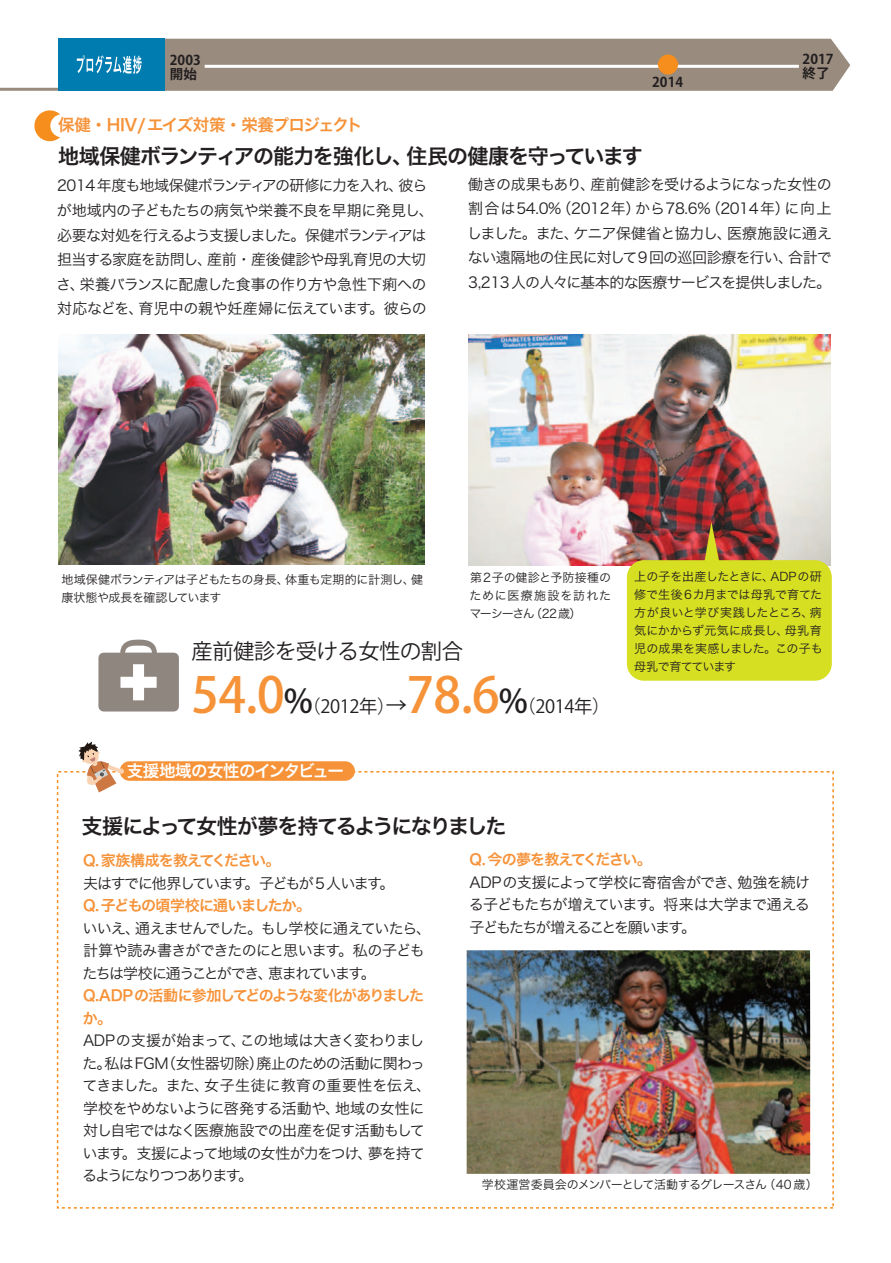
<style>
.page{position:relative;width:891px;height:1263px;background:#fff}
.page>*{position:absolute;margin:0;border:0;box-sizing:border-box;transform-origin:0 0}
.t1{font:21.3px "Koz Go Pr 6 N";letter-spacing:-.02em;color:#231f20}
.t2{font:21px "Hira Kaku Pro W6";letter-spacing:-.07em;color:#231f20}
.t3{font:21px "Hira Kaku Pro W6";letter-spacing:-.1em;color:#231f20}
.t4{font:18.3px "Koz Go Pr 6 N";letter-spacing:-.02em;color:#231f20}
.t5{font:16.5px "Hira Kaku Pro W6";letter-spacing:-.065em;color:#f69238}
.t6{font:16.5px "Hira Kaku Pro W6";letter-spacing:-.04em;color:#fff}
.t7{font:15px/22.5px "Hira Kaku Pro W3";letter-spacing:-.055em;color:#231f20}
.t8{font:15px/22.5px "Hira Kaku Pro W6";letter-spacing:-.06em;color:#f69238}
.t9{font:15px "Hira Kaku Pro W3";letter-spacing:-.105em;color:#231f20}
.t10{font:700 13.5px/14.5px "Koz Go Pro";color:#231f20}
.t11{font:12px/18px "Hira Kaku Pro W3";letter-spacing:-.03em;color:#231f20;text-align:justify}
.s1{font-weight:500;font-size:49.05px;color:#f69238}
.s2{font-weight:500;font-size:33px}
.s3{font-size:21.3px}
</style>
<div class="page">
<div style="left:164px;top:39px;width:686px;height:52px;background:#998b7d"></div>
<div style="left:58px;top:39px;width:106px;height:52px;background:#007cb1"></div>
<svg style="left:77px;top:55px;width:65px;height:19px"></svg>
<hr style="left:205px;top:65px;width:594px;height:3px;background:#fff">
<div style="left:658px;top:55px;width:20px;height:20px;background:#f68e1e;border-radius:50%"></div>
<hr style="left:0;top:88px;width:58px;height:3px;background:#998b7d">
<img style="left:58px;top:334px;width:366px;height:230px">
<img style="left:468px;top:334px;width:362px;height:232px">
<svg style="left:34px;top:110px;width:26px;height:31px"></svg>
<div style="left:120px;top:761px;width:235px;height:20px;background:#f69238;border-radius:10px"></div>
<svg style="left:78px;top:741px;width:46px;height:51px"></svg>
<img style="left:466px;top:950px;width:344px;height:224px">
<div style="left:627px;top:560px;width:204px;height:121px;background:#d6df21;border-radius:17px"></div>
<svg style="left:704px;top:522px;width:15px;height:39px"></svg>
<svg style="left:98px;top:639px;width:81px;height:72px"></svg>
<p class="t10" style="left:802px;top:52px;width:32px">2017終了</p>
<p class="t10" style="left:170px;top:53px;width:32px">2003開始</p>
<p class="t5" style="left:58px;top:110px;width:306px">保健・HIV/エイズ対策・栄養プロジェクト</p>
<h2 class="t2" style="left:58px;top:137px;width:586px">地域保健ボランティアの能力を強化し、住民の健康を守っています</h2>
<p class="t7" style="left:56px;top:172px;width:379px;line-height:24.6px">2014年度も地域保健ボランティアの研修に力を入れ、彼らが地域内の子どもたちの病気や栄養不良を早期に発見し、必要な対処を行えるよう支援しました。保健ボランティアは担当する家庭を訪問し、産前・産後健診や母乳育児の大切さ、栄養バランスに配慮した食事の作り方や急性下痢への対応などを、育児中の親や妊産婦に伝えています。彼らの</p>
<p class="t10" style="left:652px;top:76px;width:32px">2014</p>
<p class="t7" style="left:467px;top:171px;width:366px;line-height:24.6px;text-align:justify">働きの成果もあり、産前健診を受けるようになった女性の割合は54.0%（2012年）から78.6%（2014年）に向上しました。また、ケニア保健省と協力し、医療施設に通えない遠隔地の住民に対して9回の巡回診療を行い、合計で3,213人の人々に基本的な医療サービスを提供しました。</p>
<p class="t11" style="left:61px;top:569px;width:363px">地域保健ボランティアは子どもたちの身長、体重も定期的に計測し、健康状態や成長を確認しています</p>
<p class="t11" style="left:469px;top:568px;width:143px">第2子の健診と予防接種のために医療施設を訪れたマーシーさん（22 歳）</p>
<h1 class="t1" style="left:192px;top:639px;width:273px">産前健診を受ける女性の割合</h1>
<p class="t4" style="left:192px;top:696px;width:420px"><span class="s1">54.0</span><span class="s2">%</span>（2012年）<span class="s3">→</span><span class="s1">78.6</span><span class="s2">%</span>（2014年）</p>
<p class="t6" style="left:127px;top:756px;width:219px">支援地域の女性のインタビュー</p>
<h2 class="t3" style="left:82px;top:807px;width:426px">支援によって女性が夢を持てるようになりました</h2>
<p class="t11" style="left:634px;top:567px;width:190px">上の子を出産したときに、ADPの研修で生後6カ月までは母乳で育てた方が良いと学び実践したところ、病気にかからず元気に成長し、母乳育児の成果を実感しました。この子も母乳で育てています</p>
<p class="t8" style="left:83px;top:848px;width:199px">Q.家族構成を教えてください。</p>
<p class="t9" style="left:83px;top:869px;width:313px">夫はすでに他界しています。子どもが 5 人います。</p>
<p class="t8" style="left:83px;top:893px;width:230px">Q.子どもの頃学校に通いましたか。</p>
<p class="t7" style="left:82px;top:916px;width:350px">いいえ、通えませんでした。もし学校に通えていたら、計算や読み書きができたのにと思います。私の子どもたちは学校に通うことができ、恵まれています。</p>
<p class="t8" style="left:83px;top:983px;width:343px">Q.ADPの活動に参加してどのような変化がありましたか。</p>
<p class="t7" style="left:82px;top:1028px;width:350px">ADPの支援が始まって、この地域は大きく変わりました。私はFGM（女性器切除）廃止のための活動に関わってきました。また、女子生徒に教育の重要性を伝え、学校をやめないように啓発する活動や、地域の女性に対し自宅ではなく医療施設での出産を促す活動もしています。支援によって地域の女性が力をつけ、夢を持てるようになりつつあります。</p>
<p class="t8" style="left:469px;top:848px;width:184px">Q.今の夢を教えてください。</p>
<p class="t7" style="left:469px;top:870px;width:343px;text-align:justify">ADPの支援によって学校に寄宿舎ができ、勉強を続ける子どもたちが増えています。将来は大学まで通える子どもたちが増えることを願います。</p>
<p class="t11" style="left:482px;top:1175px;width:337px">学校運営委員会のメンバーとして活動するグレースさん（40 歳）</p>
</div>
